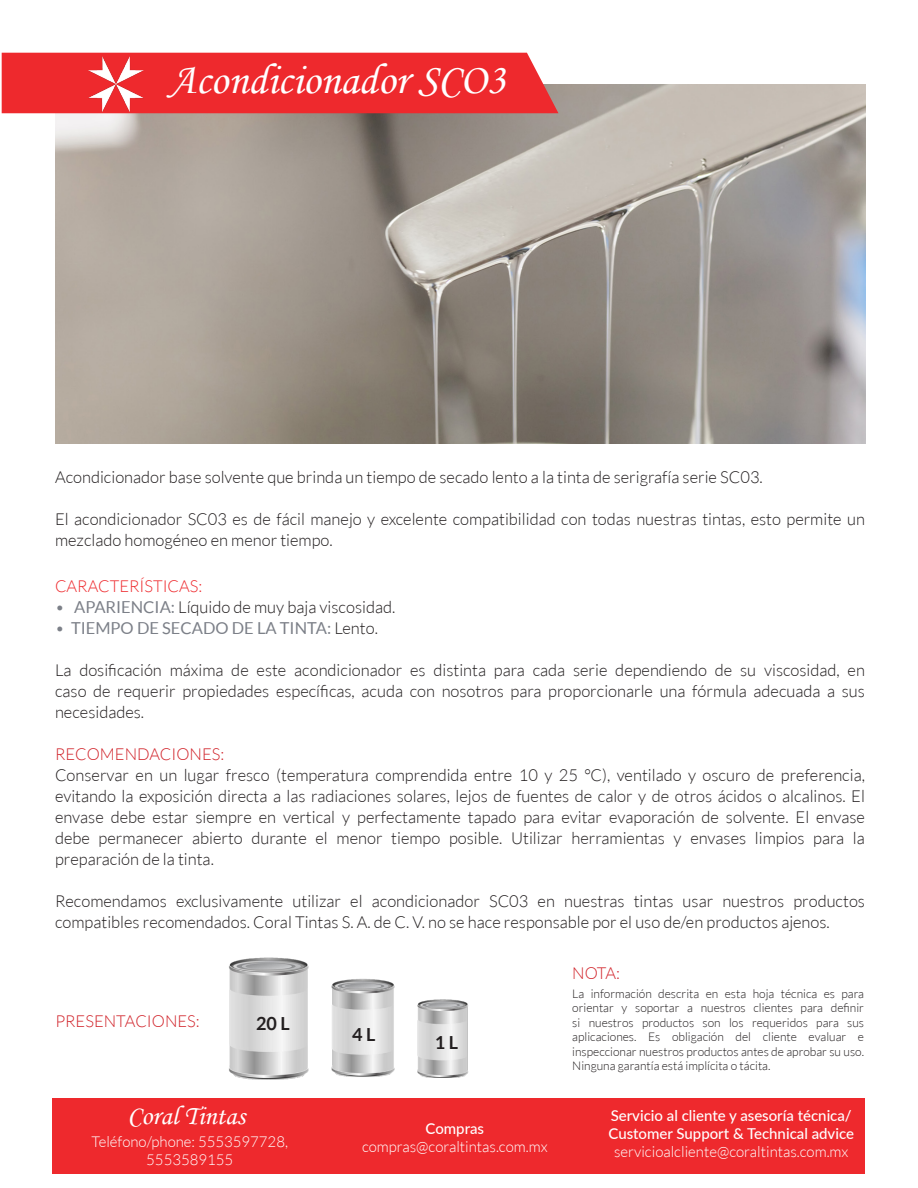
<style>
.page{position:relative;width:918px;height:1188px;background:#fff}
.page>*{position:absolute;margin:0;border:0;box-sizing:border-box;transform-origin:0 0}
.t1{font:43.5px "Monotype Corsiva";color:#fff}
.t2{font:27px "Monotype Corsiva";color:#fff}
.t3{font:700 18px "Lato";color:#231f20}
.t4{font:300 16.5px/21px "Lato";color:#231f20}
.t5{font:300 16.5px "Lato";color:#d1232a}
.t6{font:16.5px "Lato";color:#7c8088}
.t7{font:300 16.5px "Lato";color:#ee292d}
.t8{font:300 15px/18px "Lato";color:#fff;text-align:center}
.t9{font:500 15px/18px "Lato";color:#fff}
.t10{font:300 12px/14.4px "Lato";color:#231f20;text-align:justify}
.s1{color:#7c8088}
.s2{font-weight:400;color:#7c8088}
.s3{font-weight:300}
.s4{font-weight:300;color:#231f20}
</style>
<div class="page">
<img style="left:56px;top:85px;width:809px;height:359px">
<div style="left:2px;top:53px;width:556px;height:60px;background:#ee292d"></div>
<img style="left:88px;top:56px;width:58px;height:55px">
<div style="left:52px;top:1098px;width:813px;height:76px;background:#ee292d"></div>
<img style="left:229px;top:957px;width:80px;height:123px">
<img style="left:331px;top:978px;width:64px;height:99px">
<img style="left:417px;top:999px;width:51px;height:79px">
<p class="t1" style="left:169px;top:54px;width:338px">Acondicionador SCO3</p>
<p class="t4" style="left:55px;top:466px;width:709px">Acondicionador base solvente que brinda un tiempo de secado lento a la tinta de serigrafía serie SC03.</p>
<p class="t4" style="left:55px;top:508px;width:811px">El acondicionador SC03 es de fácil manejo y excelente compatibilidad con todas nuestras tintas, esto permite un mezclado homogéneo en menor tiempo.</p>
<p class="t7" style="left:55px;top:577px;width:149px">CARACTERÍSTICAS:</p>
<p class="t4" style="left:55px;top:597px;width:342px"><span class="s1">•</span> <span class="s2">APARIENCIA:</span> Líquido de muy baja viscosidad.</p>
<p class="t6" style="left:55px;top:619px;width:324px"><span class="s3">•</span> TIEMPO DE SECADO DE LA TINTA: <span class="s4">Lento.</span></p>
<p class="t4" style="left:55px;top:660px;width:811px;text-align:justify">La dosificación máxima de este acondicionador es distinta para cada serie dependiendo de su viscosidad, en caso de requerir propiedades específicas, acuda con nosotros para proporcionarle una fórmula adecuada a sus necesidades.</p>
<p class="t5" style="left:55px;top:745px;width:171px">RECOMENDACIONES:</p>
<p class="t4" style="left:55px;top:765px;width:811px;text-align:justify">Conservar en un lugar fresco (temperatura comprendida entre 10 y 25 °C), ventilado y oscuro de preferencia, evitando la exposición directa a las radiaciones solares, lejos de fuentes de calor y de otros ácidos o alcalinos. El envase debe estar siempre en vertical y perfectamente tapado para evitar evaporación de solvente. El envase debe permanecer abierto durante el menor tiempo posible. Utilizar herramientas y envases limpios para la preparación de la tinta.</p>
<p class="t4" style="left:55px;top:891px;width:811px">Recomendamos exclusivamente utilizar el acondicionador SC03 en nuestras tintas usar nuestros productos compatibles recomendados. Coral Tintas S. A. de C. V. no se hace responsable por el uso de/en productos ajenos.</p>
<p class="t5" style="left:55px;top:1012px;width:146px">PRESENTACIONES:</p>
<p class="t3" style="left:256px;top:1013px;width:35px">20 L</p>
<p class="t3" style="left:352px;top:1025px;width:25px">4 L</p>
<p class="t3" style="left:435px;top:1032px;width:25px">1 L</p>
<p class="t5" style="left:572px;top:964px;width:49px">NOTA:</p>
<p class="t10" style="left:572px;top:987px;width:293px">La información descrita en esta hoja técnica es para orientar y soportar a nuestros clientes para definir si nuestros productos son los requeridos para sus aplicaciones. Es obligación del cliente evaluar e inspeccionar nuestros productos antes de aprobar su uso.<br>Ninguna garantía está implícita o tácita.</p>
<p class="t2" style="left:127px;top:1099px;width:119px">Coral Tintas</p>
<p class="t9" style="left:608px;top:1106px;width:247px">Servicio al cliente y asesoría técnica/<br>Customer Support &amp; Technical advice</p>
<p class="t8" style="left:614px;top:1143px;width:236px">servicioalcliente@coraltintas.com.mx</p>
<p class="t9" style="left:426px;top:1119px;width:60px">Compras</p>
<p class="t8" style="left:362px;top:1138px;width:187px">compras@coraltintas.com.mx</p>
<p class="t8" style="left:92px;top:1133px;width:198px">Teléfono/phone: 5553597728,<br>5553589155</p>
</div>
